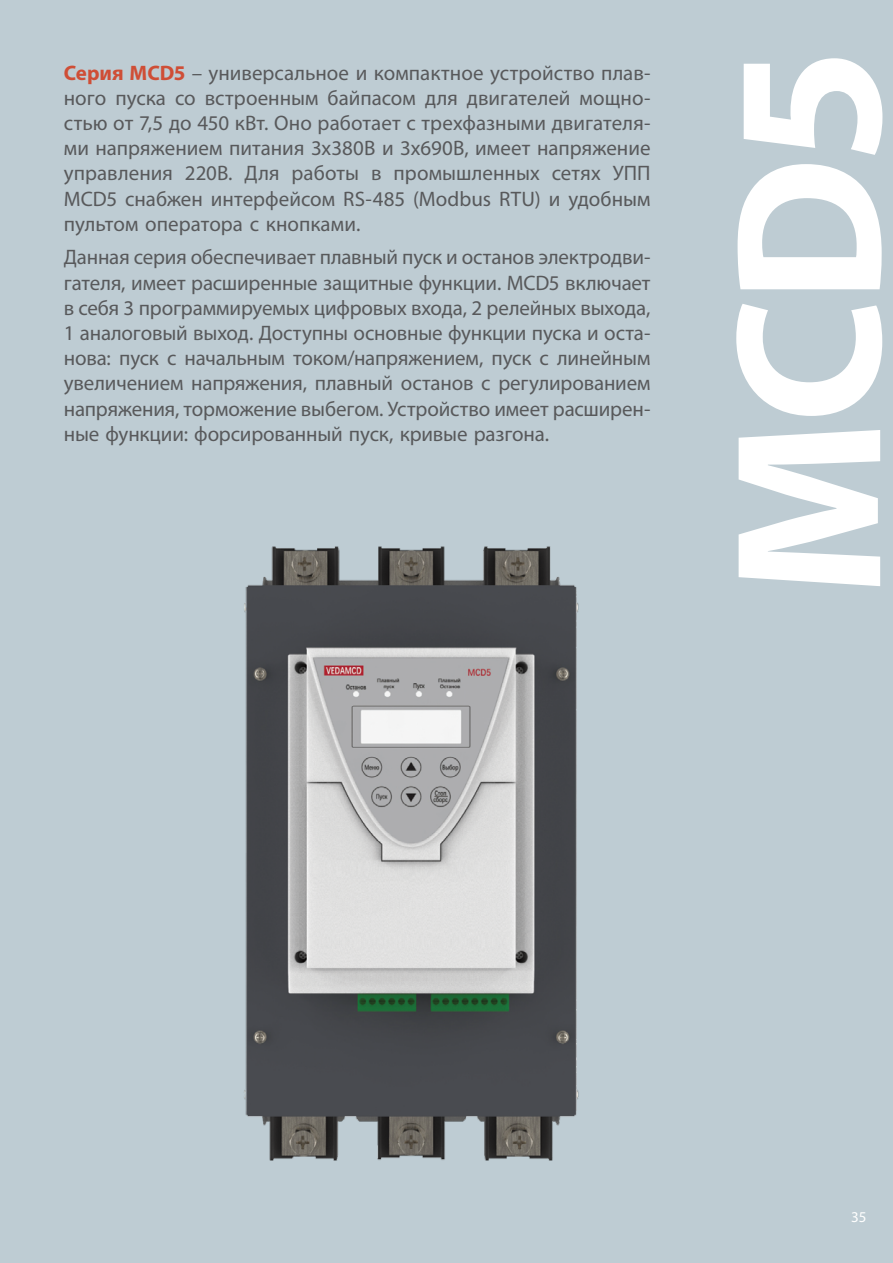
<style>
.page{position:relative;width:893px;height:1263px;background:#beccd3}
.page>*{position:absolute;margin:0;border:0;box-sizing:border-box;transform-origin:0 0}
.t1{font:700 210px "Myriad Pro";color:#fff}
.t2{font:21px/25.2px "Myriad Pro";letter-spacing:-.005em;color:#58595b;text-align:justify}
.t3{font:15px "Myriad Pro";color:#fff}
.s1{font-weight:700;color:#cf4e36}
</style>
<div class="page">
<img style="left:244px;top:546px;width:335px;height:615px">
<p class="t2" style="left:64px;top:60px;width:588px"><span class="s1">Серия MCD5</span> – универсальное и компактное устройство плав&shy;ного пуска со встроенным байпасом для двигателей мощно&shy;стью от 7,5 до 450 кВт. Оно работает с трехфазными двигателя&shy;ми напряжением питания 3х380В и 3х690В, имеет напряжение управления 220В. Для работы в промышленных сетях УПП MCD5 снабжен интерфейсом RS-485 (Modbus RTU) и удобным пультом оператора с кнопками.</p>
<p class="t2" style="left:64px;top:244px;width:588px">Данная серия обеспечивает плавный пуск и останов электродви&shy;гателя, имеет расширенные защитные функции. MCD5 включает в себя 3 программируемых цифровых входа, 2 релейных выхода, 1 аналоговый выход. Доступны основные функции пуска и оста&shy;нова: пуск с начальным током/напряжением, пуск с линейным увеличением напряжения, плавный останов с регулированием напряжения, торможение выбегом. Устройство имеет расширен&shy;ные функции: форсированный пуск, кривые разгона.</p>
<h1 class="t1" style="left:672px;top:597px;width:551px;rotate:-90deg">MCD5</h1>
<p class="t3" style="left:851px;top:1207px;width:17px">35</p>
</div>
